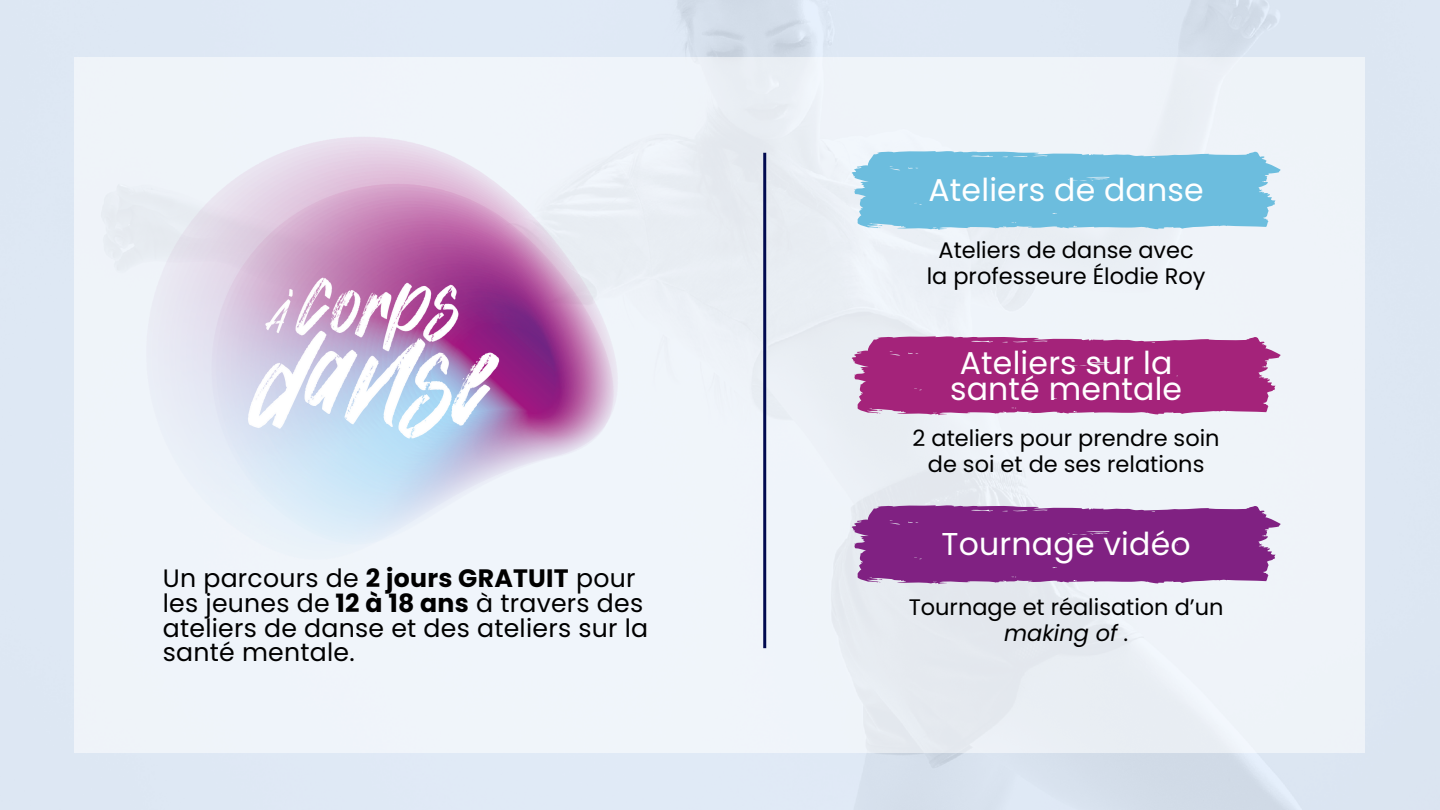
<style>
.page{position:relative;width:1440px;height:810px;background:#fff}
.page>*{position:absolute;margin:0;border:0;box-sizing:border-box;transform-origin:0 0}
.t1{font:31.6px "Poppins";letter-spacing:.005em;color:#fff}
.t2{font:25.2px/24.8px "Poppins";letter-spacing:.01em;color:#000}
.t3{font:22.5px/26.2px "Poppins";color:#000;text-align:center}
.s1{font-weight:700}
.s2{font-style:italic}
</style>
<div class="page">
<div style="left:75px;top:57px;width:1290px;height:696px;background:#eff4f9"></div>
<svg style="left:852px;top:151px;width:429px;height:79px;background:#7bc3e1"></svg>
<svg style="left:852px;top:336px;width:429px;height:79px;background:#ac3b88"></svg>
<svg style="left:852px;top:505px;width:429px;height:79px;background:#8c398f"></svg>
<hr style="left:763px;top:153px;width:3px;height:495px;background:#010a4f">
<img style="left:86px;top:0;width:580px;height:542px">
<img style="left:222px;top:231px;width:295px;height:245px">
<p class="t2" style="left:163px;top:566px;width:487px">Un parcours de <span class="s1">2 jours GRATUIT</span> pour les jeunes de <span class="s1">12 à 18 ans</span> à travers des ateliers de danse et des ateliers sur la santé mentale.</p>
<p class="t1" style="left:929px;top:168px;width:277px">Ateliers de danse</p>
<p class="t3" style="left:939px;top:237px;width:257px">Ateliers de danse avec</p>
<p class="t3" style="left:927px;top:263px;width:280px">la professeure Élodie Roy</p>
<p class="t1" style="left:960px;top:340px;width:214px">Ateliers sur la</p>
<p class="t1" style="left:950px;top:367px;width:234px">santé mentale</p>
<p class="t3" style="left:913px;top:425px;width:308px">2 ateliers pour prendre soin</p>
<p class="t3" style="left:928px;top:451px;width:278px">de soi et de ses relations</p>
<p class="t1" style="left:942px;top:522px;width:251px">Tournage vidéo</p>
<p class="t3" style="left:909px;top:594px;width:316px">Tournage et réalisation d’un <span class="s2">making of</span> .</p>
</div>
